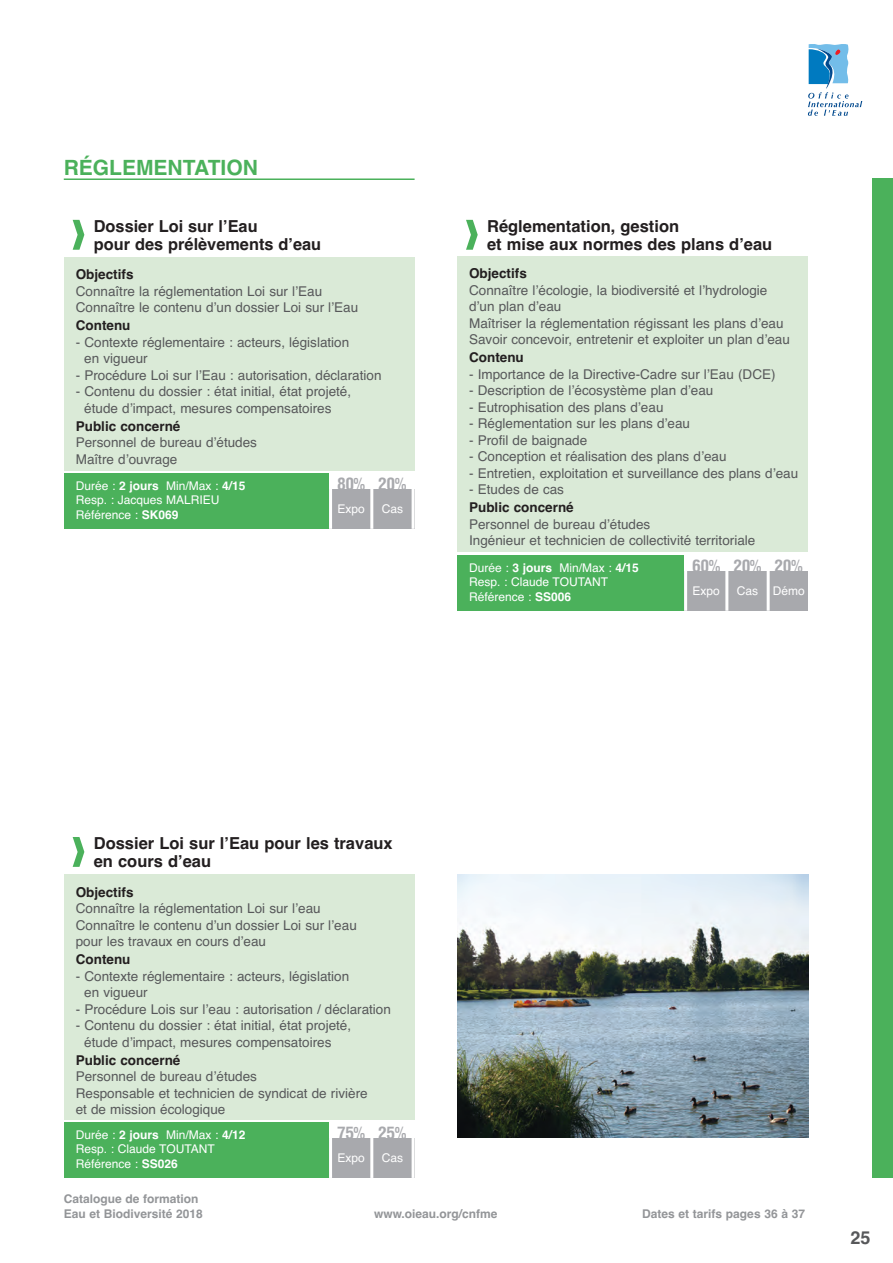
<style>
.page{position:relative;width:893px;height:1263px;background:#fff}
.page>*{position:absolute;margin:0;border:0;box-sizing:border-box;transform-origin:0 0}
.t1{font:700 21px "Helvetica";color:#4bb15b}
.t2{font:700 18px "Helvetica";color:#57585a}
.t3{font:700 condensed 16.65px "Helvetica";letter-spacing:-.025em;color:#a8a9ad;scale:1.05 1}
.t4{font:700 16.5px/18px "Helvetica";color:#231f20}
.t5{font:13.5px/16.5px "Helvetica";color:#57585a}
.t6{font:700 13.5px "Helvetica";color:#231f20}
.t7{font:12px/14.2px "Helvetica";color:#fff}
.t8{font:700 12px/15px "Helvetica";color:#939598}
.s1{font-size:16.5px}
.s2{font-weight:700}
</style>
<div class="page">
<svg style="left:808px;top:44px;width:54px;height:72px"></svg>
<hr style="left:64px;top:178px;width:351px;height:2px;background:#4bb15b">
<div style="left:872px;top:179px;width:21px;height:999px;background:#4bb15b"></div>
<svg style="left:73px;top:837px;width:11px;height:30px"></svg>
<div style="left:64px;top:1123px;width:351px;height:55px;background:#4bb15b"></div>
<div style="left:64px;top:874px;width:351px;height:246px;background:#daead7"></div>
<div style="left:329px;top:1123px;width:43px;height:16px;background:#fff"></div>
<div style="left:372px;top:1123px;width:43px;height:16px;background:#fff"></div>
<div style="left:329px;top:1139px;width:43px;height:39px;background:#a8a9ad"></div>
<div style="left:372px;top:1139px;width:43px;height:39px;background:#a8a9ad"></div>
<hr style="left:329px;top:1123px;width:3px;height:55px;background:#fff">
<hr style="left:370px;top:1123px;width:3px;height:55px;background:#fff">
<hr style="left:412px;top:1123px;width:3px;height:55px;background:#fff">
<svg style="left:73px;top:220px;width:11px;height:30px"></svg>
<div style="left:64px;top:473px;width:351px;height:56px;background:#4bb15b"></div>
<div style="left:64px;top:257px;width:351px;height:213px;background:#daead7"></div>
<div style="left:329px;top:473px;width:43px;height:17px;background:#fff"></div>
<div style="left:372px;top:473px;width:43px;height:17px;background:#fff"></div>
<div style="left:329px;top:490px;width:43px;height:39px;background:#a8a9ad"></div>
<div style="left:372px;top:490px;width:43px;height:39px;background:#a8a9ad"></div>
<hr style="left:329px;top:473px;width:3px;height:56px;background:#fff">
<hr style="left:370px;top:473px;width:3px;height:56px;background:#fff">
<hr style="left:412px;top:473px;width:3px;height:56px;background:#fff">
<svg style="left:466px;top:220px;width:12px;height:30px"></svg>
<div style="left:457px;top:555px;width:351px;height:56px;background:#4bb15b"></div>
<div style="left:457px;top:256px;width:351px;height:296px;background:#daead7"></div>
<div style="left:684px;top:555px;width:43px;height:17px;background:#fff"></div>
<div style="left:727px;top:555px;width:41px;height:17px;background:#fff"></div>
<div style="left:768px;top:555px;width:40px;height:17px;background:#fff"></div>
<div style="left:684px;top:572px;width:43px;height:39px;background:#a8a9ad"></div>
<div style="left:727px;top:572px;width:41px;height:39px;background:#a8a9ad"></div>
<div style="left:768px;top:572px;width:40px;height:39px;background:#a8a9ad"></div>
<hr style="left:684px;top:555px;width:3px;height:56px;background:#fff">
<hr style="left:725px;top:555px;width:3px;height:56px;background:#fff">
<hr style="left:767px;top:555px;width:3px;height:56px;background:#fff">
<img style="left:457px;top:874px;width:351px;height:264px">
<h1 class="t1" style="left:64px;top:155px;width:196px">RéGLEMENtAtioN</h1>
<p class="t4" style="left:94px;top:217px;width:229px">dossier Loi sur l’Eau<br>pour des prélèvements d’eau</p>
<p class="t6" style="left:76px;top:267px;width:59px">objectifs</p>
<p class="t5" style="left:76px;top:283px;width:284px">Connaître la réglementation Loi sur l’Eau<br>Connaître le contenu d’un dossier Loi sur l’Eau</p>
<p class="t6" style="left:76px;top:318px;width:56px">Contenu</p>
<p class="t5" style="left:84px;top:334px;width:266px;text-indent:-9px">- Contexte réglementaire : acteurs, législation en vigueur</p>
<p class="t5" style="left:76px;top:367px;width:307px">- Procédure Loi sur l’Eau : autorisation, déclaration</p>
<p class="t5" style="left:84px;top:383px;width:268px;text-indent:-9px">- Contenu du dossier : état initial, état projeté, étude d’impact, mesures compensatoires</p>
<p class="t6" style="left:76px;top:418px;width:106px">Public concerné</p>
<p class="t5" style="left:76px;top:434px;width:183px">Personnel de bureau d’études<br>Maître d’ouvrage</p>
<p class="t3" style="left:337px;top:475px;width:68px">80<span class="s1">%</span> 20<span class="s1">%</span></p>
<p class="t7" style="left:337px;top:501px;width:29px">Expo</p>
<p class="t7" style="left:382px;top:501px;width:23px">Cas</p>
<p class="t7" style="left:76px;top:479px;width:171px">Durée : <span class="s2">2 jours</span> Min/Max : <span class="s2">4/15<br></span>Resp. : Jacques MALRIEU<br>Référence : <span class="s2">SK069</span></p>
<p class="t4" style="left:487px;top:217px;width:287px">Réglementation, gestion<br>et mise aux normes des plans d’eau</p>
<p class="t6" style="left:469px;top:266px;width:59px">objectifs</p>
<p class="t5" style="left:469px;top:282px;width:322px">Connaître l’écologie, la biodiversité et l’hydrologie d’un plan d’eau<br>Maîtriser la réglementation régissant les plans d’eau Savoir concevoir, entretenir et exploiter un plan d’eau</p>
<p class="t6" style="left:469px;top:350px;width:56px">Contenu</p>
<p class="t5" style="left:469px;top:366px;width:308px">- Importance de la Directive-Cadre sur l’Eau (DCE)</p>
<p class="t5" style="left:469px;top:382px;width:246px">- Description de l’écosystème plan d’eau</p>
<p class="t5" style="left:469px;top:399px;width:196px">- Eutrophisation des plans d’eau</p>
<p class="t5" style="left:469px;top:415px;width:222px">- Réglementation sur les plans d’eau</p>
<p class="t5" style="left:469px;top:432px;width:120px">- Profil de baignade</p>
<p class="t5" style="left:469px;top:448px;width:259px">- Conception et réalisation des plans d’eau</p>
<p class="t5" style="left:469px;top:465px;width:331px">- Entretien, exploitation et surveillance des plans d’eau</p>
<p class="t5" style="left:469px;top:481px;width:96px">- Etudes de cas</p>
<p class="t6" style="left:469px;top:500px;width:106px">Public concerné</p>
<p class="t5" style="left:469px;top:516px;width:288px">Personnel de bureau d’études<br>Ingénieur et technicien de collectivité territoriale</p>
<p class="t3" style="left:692px;top:557px;width:107px">60<span class="s1">%</span> 20<span class="s1">%</span> 20<span class="s1">%</span></p>
<p class="t7" style="left:693px;top:583px;width:29px">Expo</p>
<p class="t7" style="left:737px;top:583px;width:69px">Cas Démo</p>
<p class="t7" style="left:469px;top:561px;width:171px">Durée : <span class="s2">3 jours</span> Min/Max : <span class="s2">4/15<br></span>Resp. : Claude TOUTANT<br>Référence : <span class="s2">SS006</span></p>
<p class="t4" style="left:94px;top:834px;width:300px">dossier Loi sur l’Eau pour les travaux en cours d’eau</p>
<p class="t6" style="left:76px;top:884px;width:59px">objectifs</p>
<p class="t5" style="left:76px;top:900px;width:283px">Connaître la réglementation Loi sur l’eau<br>Connaître le contenu d’un dossier Loi sur l’eau pour les travaux en cours d’eau</p>
<p class="t6" style="left:76px;top:951px;width:56px">Contenu</p>
<p class="t5" style="left:84px;top:967px;width:267px;text-indent:-8px">- Contexte réglementaire : acteurs, législation en vigueur</p>
<p class="t5" style="left:76px;top:1000px;width:317px">- Procédure Lois sur l’eau : autorisation / déclaration</p>
<p class="t5" style="left:84px;top:1017px;width:268px;text-indent:-8px">- Contenu du dossier : état initial, état projeté, étude d’impact, mesures compensatoires</p>
<p class="t6" style="left:76px;top:1052px;width:106px">Public concerné</p>
<p class="t5" style="left:76px;top:1068px;width:293px">Personnel de bureau d’études<br>Responsable et technicien de syndicat de rivière et de mission écologique</p>
<p class="t3" style="left:337px;top:1124px;width:68px">75<span class="s1">%</span> 25<span class="s1">%</span></p>
<p class="t7" style="left:337px;top:1150px;width:29px">Expo</p>
<p class="t7" style="left:382px;top:1150px;width:23px">Cas</p>
<p class="t7" style="left:76px;top:1128px;width:171px">Durée : <span class="s2">2 jours</span> Min/Max : <span class="s2">4/12<br></span>Resp. : Claude TOUTANT<br>Référence : <span class="s2">SS026</span></p>
<p class="t8" style="left:64px;top:1192px;width:141px">Catalogue de formation<br>Eau et Biodiversité 2018</p>
<p class="t8" style="left:374px;top:1207px;width:125px">www.oieau.org/cnfme</p>
<p class="t8" style="left:642px;top:1207px;width:164px">dates et tarifs pages 36 à 37</p>
<h2 class="t2" style="left:850px;top:1228px;width:22px">25</h2>
</div>
